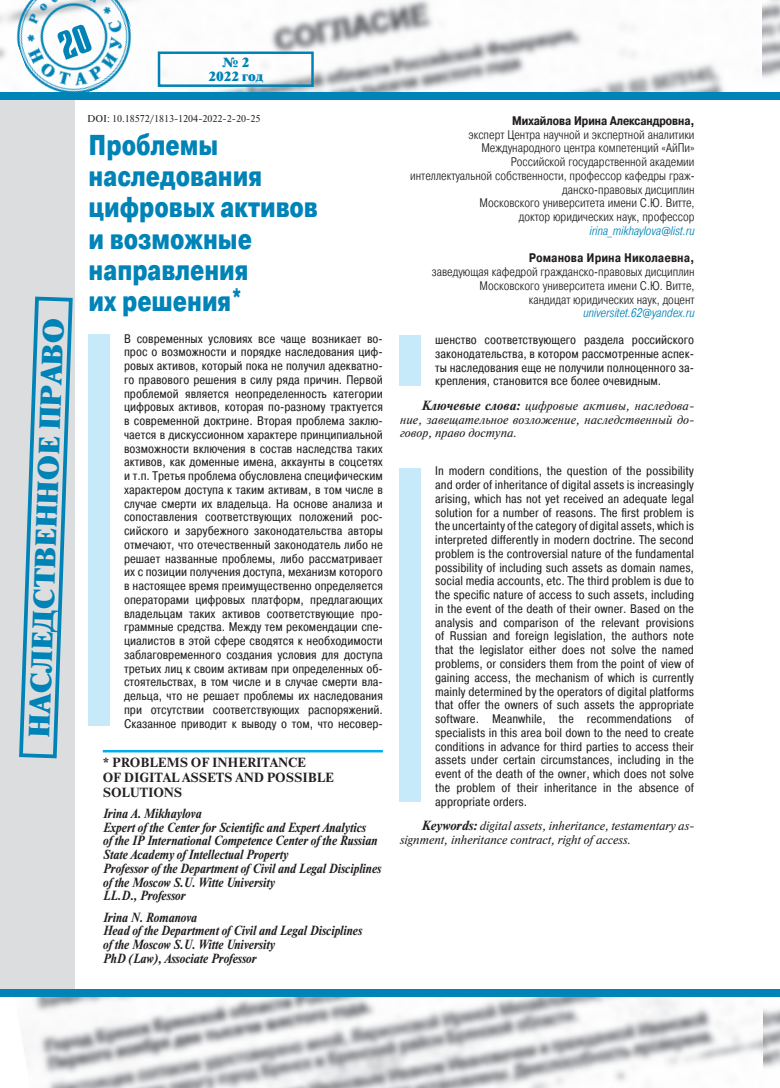
<style>
.page{position:relative;width:780px;height:1088px;background:#fff}
.page>*{position:absolute;margin:0;border:0;box-sizing:border-box;transform-origin:0 0}
.t1{font:900 28.75px/31.2px "Pragmatica Cond";color:#0083b6;scale:.85 1}
.t2{font:27.5px "Newton XC";color:#0083b6}
.t3{font:12.5px/13.8px "Pragmatica Cond";color:#231f20;text-align:justify}
.t4{font:300 12.5px/13.8px "Pragmatica Cond";color:#231f20;text-align:right}
.t5{font:italic 700 12.5px/13.8px "Newton C";color:#231f20;scale:.9 1}
.t6{font:italic 12.5px/13.8px "Newton C";color:#231f20;text-align:justify}
.t7{font:700 12.5px/15px "Newton C";color:#231f20}
.t8{font:italic 300 12.5px "Pragmatica Cond";color:#0083b6}
.t9{font:700 12.5px "Pragmatica Cond C";color:#231f20}
.t10{font:700 12.5px "Pragmatica Cond";color:#231f20}
.t11{font:12.5px/13.8px "Newton XC";color:#0083b6;text-align:center}
.t12{font:10px "Newton C";color:#231f20}
.s1{font-weight:700}
</style>
<div class="page">
<img style="left:0;top:0;width:780px;height:93px">
<img style="left:24px;top:997px;width:756px;height:91px">
<div style="left:0;top:97px;width:74px;height:892px;background:#dcdddf"></div>
<div style="left:762px;top:93px;width:18px;height:7px;background:#0083b6"></div>
<svg style="left:156px;top:50px;width:159px;height:38px"></svg>
<div style="left:0;top:93px;width:762px;height:7px;background:#0083b6"></div>
<img style="left:2px;top:0;width:145px;height:109px">
<div style="left:0;top:989px;width:780px;height:8px;background:#0083b6"></div>
<svg style="left:19px;top:295px;width:56px;height:465px"></svg>
<hr style="left:103px;top:750px;width:280px;height:2px;background:#00aeef">
<div style="left:89px;top:334px;width:21px;height:391px;background:#c6eafa"></div>
<div style="left:400px;top:468px;width:21px;height:333px;background:#c6eafa"></div>
<div style="left:400px;top:335px;width:21px;height:51px;background:#c6eafa"></div>
<svg style="left:56px;top:24px;width:37px;height:36px"></svg>
<h2 class="t2" style="left:23px;top:737px;width:421px;rotate:-88deg">НАСЛЕДСТВЕННОЕ ПРАВО</h2>
<p class="t11" style="left:208px;top:56px;width:56px">№ 2<br>2022 год</p>
<p class="t12" style="left:87px;top:115px;width:175px">DOI: 10.18572/1813-1204-2022-2-20-25</p>
<p class="t9" style="left:512px;top:114px;width:184px">Михайлова Ирина Александровна,</p>
<p class="t4" style="left:410px;top:128px;width:286px">эксперт Центра научной и экспертной аналитики Международного центра компетенций «АйПи»<br>Российской государственной академии<br>интеллектуальной собственности, профессор кафедры граж&shy;данско-правовых дисциплин<br>Московского университета имени С.Ю. Витте,<br>доктор юридических наук, профессор</p>
<p class="t8" style="left:589px;top:226px;width:107px">irina_mikhaylova@list.ru</p>
<p class="t10" style="left:528px;top:253px;width:167px">Романова Ирина Николаевна,</p>
<p class="t4" style="left:432px;top:265px;width:264px">заведующая кафедрой гражданско-правовых дисциплин<br>Московского университета имени С.Ю. Витте,<br>кандидат юридических наук, доцент</p>
<p class="t8" style="left:583px;top:308px;width:113px">universitet.62@yandex.ru</p>
<h1 class="t1" style="left:89px;top:130px;width:271px">Проблемы наследования цифровых активов и возможные направления<br>их решения*</h1>
<p class="t3" style="left:124px;top:332px;width:260px">В современных условиях все чаще возникает во&shy;прос о возможности и порядке наследования циф&shy;ровых активов, который пока не получил адекватно&shy;го правового решения в силу ряда причин. Первой проблемой является неопределенность категории цифровых активов, которая по-разному трактуется в современной доктрине. Вторая проблема заклю&shy;чается в дискуссионном характере принципиальной возможности включения в состав наследства таких активов, как доменные имена, аккаунты в соцсетях и т.п. Третья проблема обусловлена специфическим характером доступа к таким активам, в том числе в случае смерти их владельца. На основе анализа и сопоставления соответствующих положений рос&shy;сийского и зарубежного законодательства авторы отмечают, что отечественный законодатель либо не решает названные проблемы, либо рассматривает их с позиции получения доступа, механизм которого в настоящее время преимущественно определяется операторами цифровых платформ, предлагающих владельцам таких активов соответствующие про&shy;граммные средства. Между тем рекомендации спе&shy;циалистов в этой сфере сводятся к необходимости заблаговременного создания условия для доступа третьих лиц к своим активам при определенных об&shy;стоятельствах, в том числе и в случае смерти вла&shy;дельца, что не решает проблемы их наследования при отсутствии соответствующих распоряжений.<br>Сказанное приводит к выводу о том, что несовер-</p>
<p class="t3" style="left:435px;top:334px;width:260px">шенство соответствующего раздела российского законодательства, в котором рассмотренные аспек&shy;ты наследования еще не получили полноценного за&shy;крепления, становится все более очевидным.</p>
<p class="t6" style="left:400px;top:400px;width:296px;text-indent:21px"><span class="s1">Ключевые слова:</span> цифровые активы, наследова&shy;ние, завещательное возложение, наследственный до&shy;говор, право доступа.</p>
<p class="t3" style="left:435px;top:465px;width:260px">In modern conditions, the question of the possibility and order of inheritance of digital assets is increasingly arising, which has not yet received an adequate legal solution for a number of reasons. The first problem is the uncertainty of the category of digital assets, which is interpreted differently in modern doctrine. The second problem is the controversial nature of the fundamental possibility of including such assets as domain names, social media accounts, etc. The third problem is due to the specific nature of access to such assets, including in the event of the death of their owner. Based on the analysis and comparison of the relevant provisions of Russian and foreign legislation, the authors note that the legislator either does not solve the named problems, or considers them from the point of view of gaining access, the mechanism of which is currently mainly determined by the operators of digital platforms that offer the owners of such assets the appropriate software. Meanwhile, the recommendations of specialists in this area boil down to the need to create conditions in advance for third parties to access their assets under certain circumstances, including in the event of the death of the owner, which does not solve the problem of their inheritance in the absence of appropriate orders.</p>
<p class="t6" style="left:400px;top:820px;width:296px;text-indent:21px"><span class="s1">Keywords:</span> digital assets, inheritance, testamentary as&shy;signment, inheritance contract, right of access.</p>
<p class="t7" style="left:103px;top:756px;width:232px">* PROBLEMS OF INHERITANCE<br>OF DIGITAL ASSETS AND POSSIBLE<br>SOLUTIONS</p>
<p class="t5" style="left:103px;top:808px;width:310px">Irina A. Mikhaylova<br>Expert of the Center for Scientific and Expert Analytics<br>of the IP International Competence Center of the Russian State Academy of Intellectual Property<br>Professor of the Department of Civil and Legal Disciplines of the Moscow S.U. Witte University<br>LL.D., Professor</p>
<p class="t5" style="left:103px;top:911px;width:289px">Irina N. Romanova<br>Head of the Department of Civil and Legal Disciplines of the Moscow S.U. Witte University<br>PhD (Law), Associate Professor</p>
</div>
